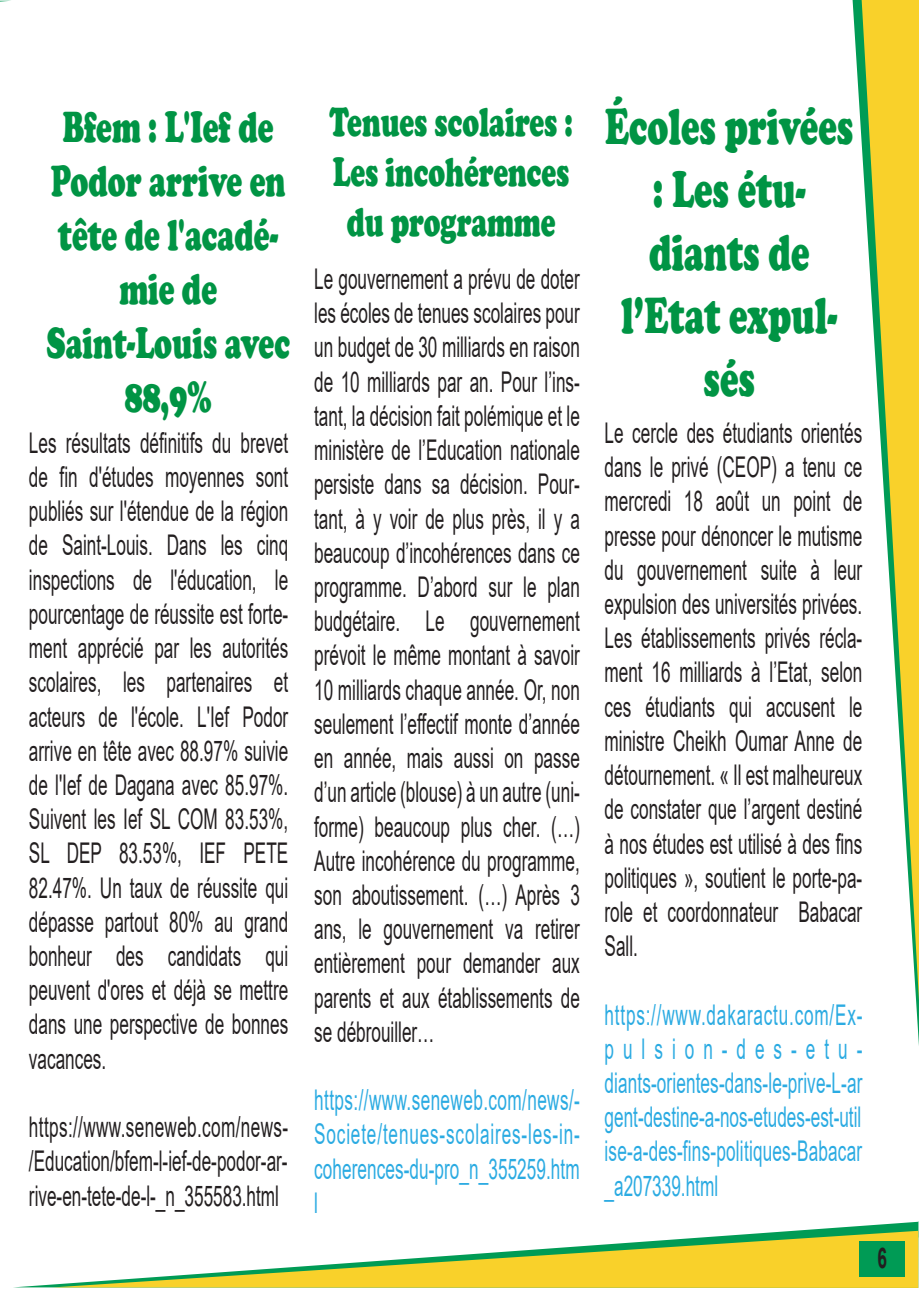
<style>
.page{position:relative;width:919px;height:1289px;background:#fff}
.page>*{position:absolute;margin:0;border:0;box-sizing:border-box;transform-origin:0 0}
.t1{font:900 52.5px/63px "Cooper";color:#009444;text-align:center;scale:.66 1}
.t2{font:900 45px/54px "Cooper";color:#009444;text-align:center;scale:.66 1}
.t3{font:900 42px/50.4px "Cooper";color:#009444;text-align:center;scale:.66 1}
.t4{font:28.5px/34.2px "Arial";color:#231f20;text-align:justify;scale:.6 1}
.t5{font:28.5px/34.2px "Arial";letter-spacing:.01em;color:#2babe2;text-align:justify;scale:.6 1}
.t6{font:700 28.5px "Arial";color:#231f20;scale:.6 1}
</style>
<div class="page">
<svg style="left:19px;top:1221px;width:899px;height:66px"></svg>
<svg style="left:53px;top:1230px;width:865px;height:57px"></svg>
<svg style="left:852px;top:0;width:66px;height:1030px"></svg>
<svg style="left:861px;top:0;width:57px;height:1000px"></svg>
<div style="left:859px;top:1240px;width:45px;height:36px;background:#009b55"></div>
<h2 class="t2" style="left:46px;top:100px;width:370px">Bfem : L'Ief de<br>Podor arrive en tête de l'acadé&shy;mie de<br>Saint-Louis avec<br>88,9%</h2>
<p class="t4" style="left:29px;top:425px;width:433px">Les résultats définitifs du brevet de fin d'études moyennes sont publiés sur l'étendue de la région de Saint-Louis. Dans les cinq inspections de l'éducation, le pourcentage de réussite est forte&shy;ment apprécié par les autorités scolaires, les partenaires et acteurs de l'école. L'Ief Podor arrive en tête avec 88.97% suivie de l'Ief de Dagana avec 85.97%.<br>Suivent les Ief SL COM 83.53%, SL DEP 83.53%, IEF PETE 82.47%. Un taux de réussite qui dépasse partout 80% au grand bonheur des candidats qui peuvent d'ores et déjà se mettre dans une perspective de bonnes vacances.</p>
<p class="t4" style="left:29px;top:1109px;width:433px">https://www.seneweb.com/news-/Education/bfem-l-ief-de-podor-ar&shy;rive-en-tete-de-l-_n_355583.html</p>
<h3 class="t3" style="left:329px;top:96px;width:370px">Tenues scolaires :<br>Les incohérences du programme</h3>
<p class="t4" style="left:314px;top:262px;width:444px">Le gouvernement a prévu de doter les écoles de tenues scolaires pour un budget de 30 milliards en raison de 10 milliards par an. Pour l’ins&shy;tant, la décision fait polémique et le ministère de l’Education nationale persiste dans sa décision. Pour&shy;tant, à y voir de plus près, il y a beaucoup d’incohérences dans ce programme. D’abord sur le plan budgétaire. Le gouvernement prévoit le même montant à savoir 10 milliards chaque année. Or, non seulement l’effectif monte d’année en année, mais aussi on passe d’un article (blouse) à un autre (uni&shy;forme) beaucoup plus cher. (…)<br>Autre incohérence du programme, son aboutissement. (…) Après 3 ans, le gouvernement va retirer entièrement pour demander aux parents et aux établissements de se débrouiller…</p>
<p class="t5" style="left:314px;top:1082px;width:444px">https://www.seneweb.com/news/- Societe/tenues-scolaires-les-in&shy;coherences-du-pro_n_355259.htm l</p>
<h1 class="t1" style="left:605px;top:95px;width:377px">Écoles privées : Les étu&shy;diants de l’Etat expul&shy;sés</h1>
<p class="t4" style="left:604px;top:415px;width:431px">Le cercle des étudiants orientés dans le privé (CEOP) a tenu ce mercredi 18 août un point de presse pour dénoncer le mutisme du gouvernement suite à leur expulsion des universités privées.<br>Les établissements privés récla&shy;ment 16 milliards à l’Etat, selon ces étudiants qui accusent le ministre Cheikh Oumar Anne de détournement. « Il est malheureux de constater que l’argent destiné à nos études est utilisé à des fins politiques », soutient le porte-pa&shy;role et coordonnateur Babacar Sall.</p>
<p class="t5" style="left:604px;top:997px;width:431px">https://www.dakaractu.com/Ex&shy;pulsion-des-etu&shy;diants-orientes-dans-le-prive-L-ar gent-destine-a-nos-etudes-est-util ise-a-des-fins-politiques-Babacar _a207339.html</p>
<p class="t6" style="left:877px;top:1237px;width:17px">6</p>
</div>
